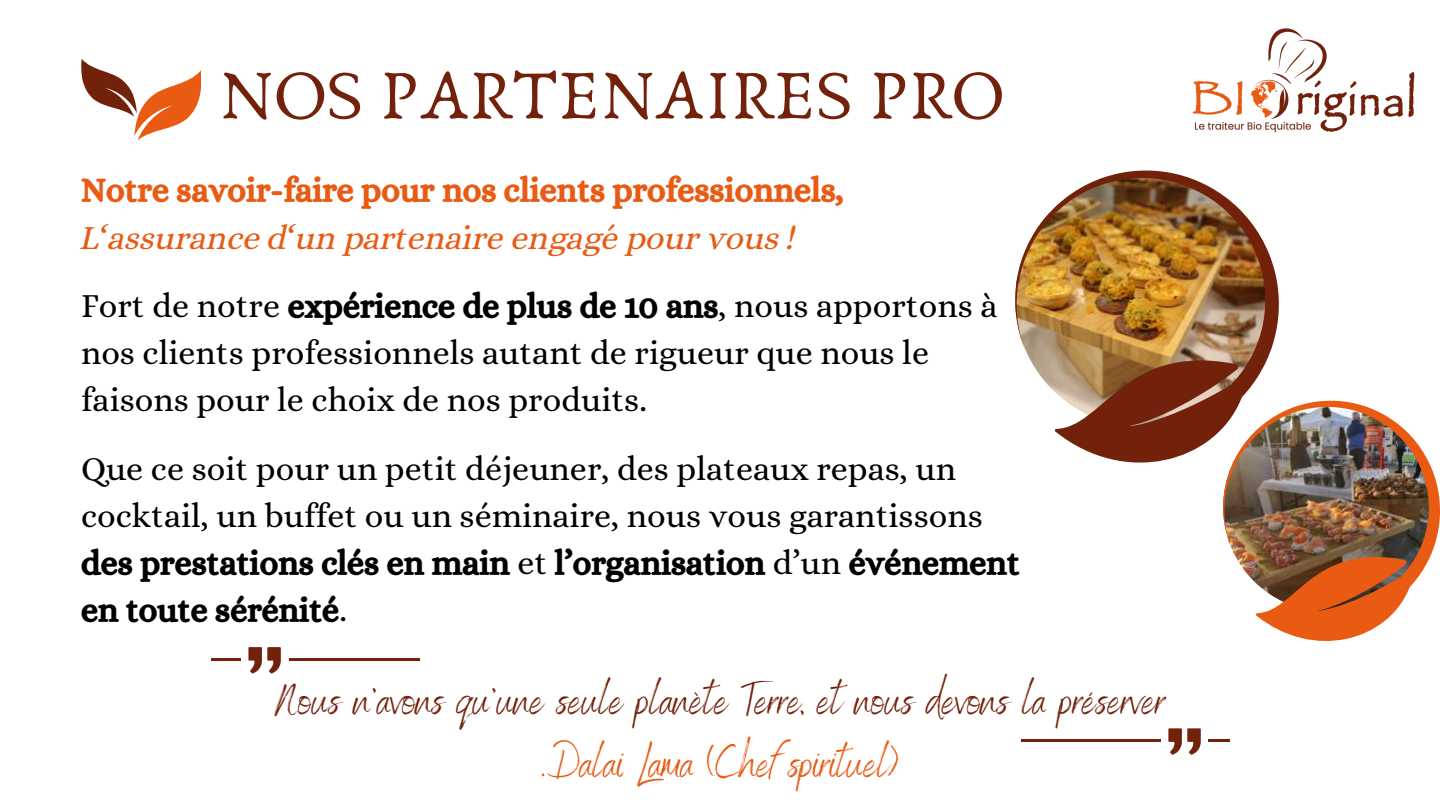
<style>
.page{position:relative;width:1440px;height:810px;background:#fff}
.page>*{position:absolute;margin:0;border:0;box-sizing:border-box;transform-origin:0 0}
.t1{font:72px "Anaktoria";color:#72210a}
.t2{font:46px "Benedict";color:#72210a}
.t3{font:46px "Benedict";color:#e95a12}
.t4{font:34px/47.2px "Alice";color:#000}
.t5{font:34px/47.2px "CA Generated";color:#e95a12}
.t6{font:34px/47.2px "CA Generated";color:#000}
.s1{font-family:"CA Generated"}
.s2{font-family:"Alice"}
</style>
<div class="page">
<img style="left:1015px;top:171px;width:264px;height:292px">
<svg style="left:81px;top:59px;width:120px;height:81px"></svg>
<svg style="left:248px;top:647px;width:33px;height:27px"></svg>
<hr style="left:211px;top:658px;width:30px;height:2px;background:#72210a">
<hr style="left:289px;top:658px;width:130px;height:2px;background:#72210a">
<svg style="left:1168px;top:728px;width:33px;height:27px"></svg>
<hr style="left:1021px;top:739px;width:140px;height:3px;background:#72210a">
<hr style="left:1209px;top:739px;width:21px;height:3px;background:#72210a">
<img style="left:1192px;top:72px;width:223px;height:61px">
<div style="left:1247px;top:79px;width:46px;height:40px;background:#fff"></div>
<svg style="left:1251px;top:72px;width:121px;height:47px"></svg>
<div style="left:1263px;top:6px;width:68px;height:73px;background:#fff"></div>
<img style="left:1266px;top:28px;width:61px;height:56px">
<img style="left:1223px;top:401px;width:217px;height:240px">
<h1 class="t1" style="left:219px;top:51px;width:787px">NOS PARTENAIRES PRO</h1>
<p class="t5" style="left:81px;top:166px;width:764px">Notre savoir-faire pour nos clients professionnels,<br>L‘assurance d‘un partenaire engagé pour vous !</p>
<p class="t4" style="left:81px;top:282px;width:918px">Fort de notre <span class="s1">expérience de plus de 10 ans</span>, nous apportons à nos clients professionnels autant de rigueur que nous le faisons pour le choix de nos produits.</p>
<p class="t4" style="left:81px;top:445px;width:903px">Que ce soit pour un petit déjeuner, des plateaux repas, un cocktail, un buffet ou un séminaire, nous vous garantissons</p>
<p class="t6" style="left:81px;top:539px;width:940px">des prestations clés en main <span class="s2">et</span> l’organisation <span class="s2">d’un</span> événement en toute sérénité<span class="s2">.</span></p>
<h2 class="t2" style="left:275px;top:670px;width:892px">Nous n'avons qu'une seule planète Terre, et nous devons la préserver</h2>
<h2 class="t3" style="left:542px;top:734px;width:358px">.Dalai Lama (Chef spirituel)</h2>
</div>
